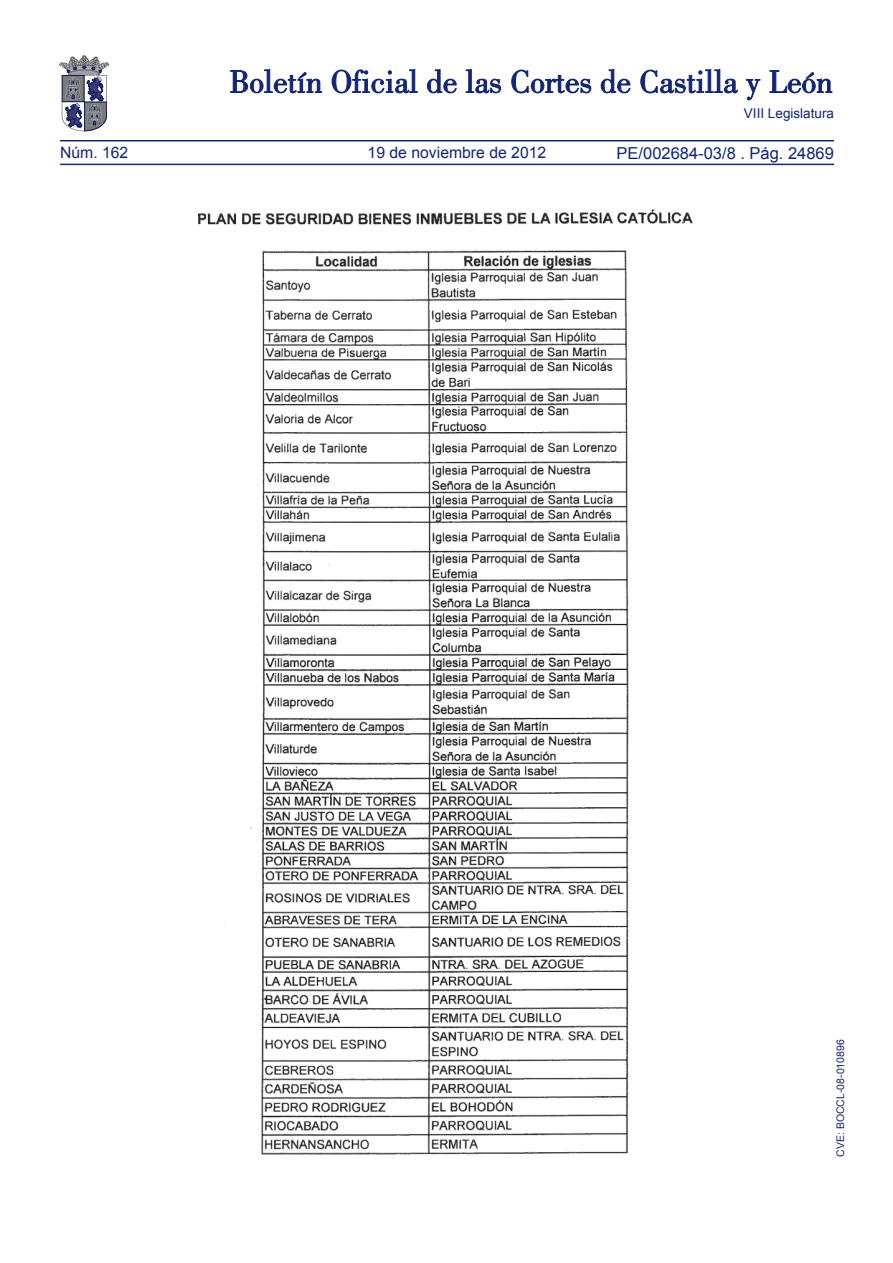
<style>
.page{position:relative;width:893px;height:1263px;background:#fff}
.page>*{position:absolute;margin:0;border:0;box-sizing:border-box;transform-origin:0 0}
.t1{font:16.5px "Arial";color:#132577}
.t2{font:15.75px "Arial";color:#132577}
.t3{font:13.5px "Arial";color:#132577}
.TEXTO_NORMAL{font:10.5px "Arial";color:#132577}
</style>
<div class="page">
<hr style="left:60px;top:164px;width:774px;height:1px;background:#132577">
<hr style="left:60px;top:140px;width:774px;height:1px;background:#132577">
<svg style="left:230px;top:69px;width:92px;height:24px"></svg>
<svg style="left:332px;top:69px;width:86px;height:24px"></svg>
<svg style="left:427px;top:69px;width:30px;height:24px"></svg>
<svg style="left:466px;top:69px;width:35px;height:24px"></svg>
<svg style="left:511px;top:70px;width:80px;height:23px"></svg>
<svg style="left:601px;top:69px;width:29px;height:24px"></svg>
<svg style="left:640px;top:69px;width:98px;height:24px"></svg>
<svg style="left:746px;top:79px;width:14px;height:21px"></svg>
<svg style="left:770px;top:70px;width:62px;height:23px"></svg>
<svg style="left:60px;top:55px;width:49px;height:76px"></svg>
<img style="left:198px;top:209px;width:495px;height:946px">
<p class="t2" style="left:60px;top:142px;width:70px">Núm. 162</p>
<p class="t2" style="left:368px;top:142px;width:180px">19 de noviembre de 2012</p>
<p class="t3" style="left:744px;top:105px;width:92px">VIII Legislatura</p>
<p class="t1" style="left:617px;top:142px;width:219px">PE/002684-03/8 . Pág. 24869</p>
<p class="TEXTO_NORMAL" style="left:834px;top:1157px;width:119px;rotate:-90deg">CVE: BOCCL-08-010896</p>
</div>
